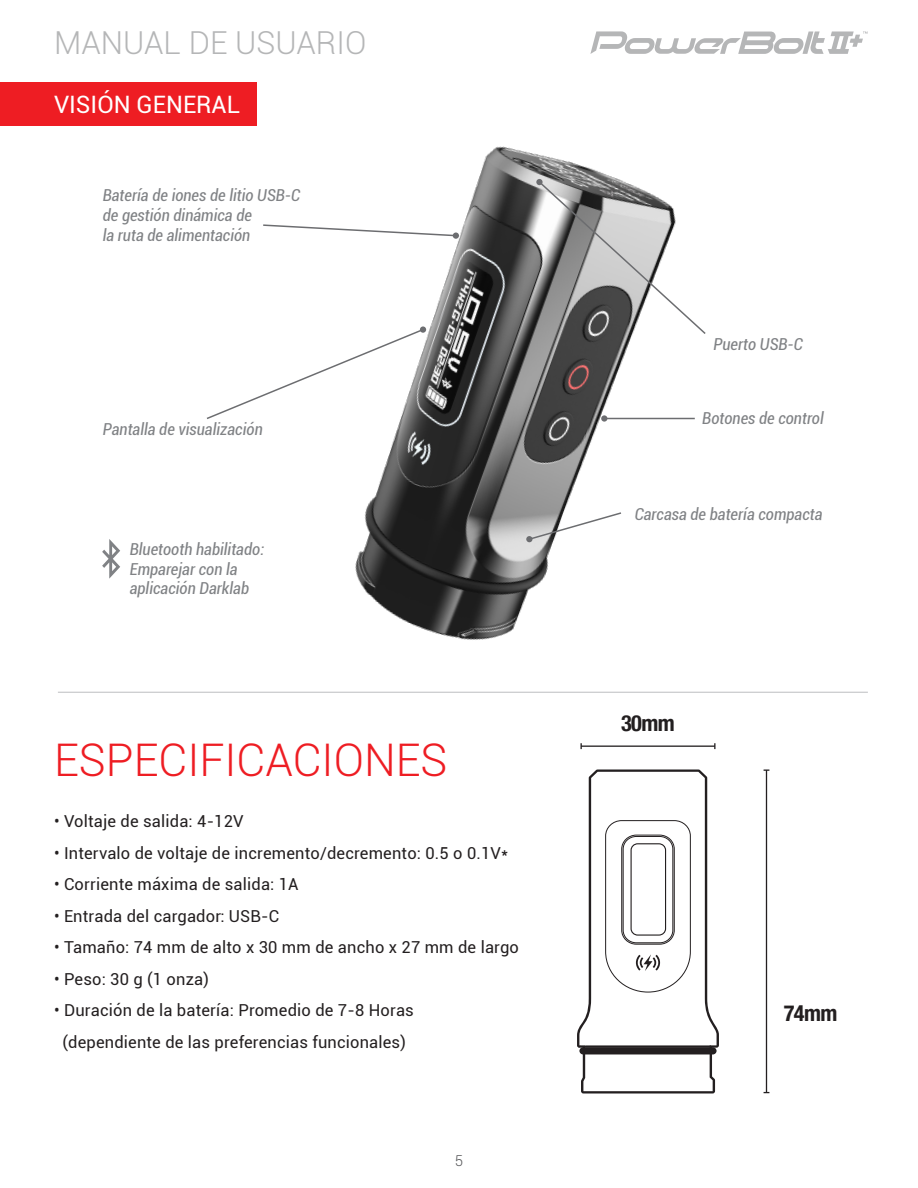
<style>
.page{position:relative;width:918px;height:1188px;background:#fff}
.page>*{position:absolute;margin:0;border:0;box-sizing:border-box;transform-origin:0 0}
.t1{font:300 45px "Roboto";color:#ee1d23}
.t2{font:300 31.65px "Roboto";color:#b5b6b7}
.t3{font:24px "Roboto";color:#fff}
.t4{font:700 condensed 22.35px "Helvetica Neue";letter-spacing:-.025em;color:#231f20}
.t5{font:16.5px "Roboto";letter-spacing:.01em;color:#231f20}
.t6{font:italic condensed 16.5px "Roboto";color:#808285}
.t7{font:300 15px "Roboto";color:#57585a}
</style>
<div class="page">
<svg style="left:590px;top:31px;width:278px;height:23px"></svg>
<img style="left:298px;top:146px;width:413px;height:546px">
<hr style="left:58px;top:692px;width:810px;height:1px;background:#bcbdc0">
<div style="left:0;top:83px;width:256px;height:43px;background:#ee1d23"></div>
<svg style="left:263px;top:224px;width:196px;height:15px"></svg>
<svg style="left:537px;top:180px;width:170px;height:156px"></svg>
<div style="left:536px;top:179px;width:7px;height:6px;background:#6c6d70;border-radius:50%"></div>
<svg style="left:528px;top:511px;width:95px;height:30px"></svg>
<div style="left:526px;top:536px;width:7px;height:6px;background:#6c6d70;border-radius:50%"></div>
<svg style="left:207px;top:328px;width:218px;height:92px"></svg>
<div style="left:420px;top:326px;width:6px;height:7px;background:#6c6d70;border-radius:50%"></div>
<hr style="left:604px;top:418px;width:91px;height:1px;background:#6c6d70">
<div style="left:601px;top:415px;width:6px;height:7px;background:#6c6d70;border-radius:50%"></div>
<hr style="left:581px;top:746px;width:134px;height:1px;background:#231f20">
<svg style="left:580px;top:743px;width:2px;height:6px"></svg>
<svg style="left:714px;top:743px;width:2px;height:6px"></svg>
<hr style="left:766px;top:770px;width:1px;height:323px;background:#231f20">
<svg style="left:102px;top:539px;width:18px;height:40px"></svg>
<svg style="left:577px;top:770px;width:142px;height:324px"></svg>
<hr style="left:586px;top:1045px;width:124px;height:3px;background:#231f20">
<div style="left:579px;top:1047px;width:138px;height:7px;background:#231f20;border-radius:4px"></div>
<svg style="left:605px;top:820px;width:86px;height:173px"></svg>
<div style="left:631px;top:843px;width:35px;height:93px;border:1px solid #231f20;border-radius:7px"></div>
<h2 class="t2" style="left:54px;top:21px;width:314px">MANUAL DE USUARIO</h2>
<p class="t3" style="left:54px;top:88px;width:187px">VISIÓN GENERAL</p>
<p class="t6" style="left:103px;top:184px;width:199px">Batería de iones de litio USB-C</p>
<p class="t6" style="left:103px;top:204px;width:151px">de gestión dinámica de</p>
<p class="t6" style="left:103px;top:224px;width:149px">la ruta de alimentación</p>
<p class="t6" style="left:103px;top:418px;width:162px">Pantalla de visualización</p>
<p class="t6" style="left:130px;top:537px;width:136px">Bluetooth habilitado:</p>
<p class="t6" style="left:130px;top:557px;width:109px">Emparejar con la</p>
<p class="t6" style="left:130px;top:577px;width:121px">aplicación Darklab</p>
<p class="t1" style="left:54px;top:729px;width:395px">ESPECIFICACIONES</p>
<p class="t5" style="left:54px;top:810px;width:191px">• Voltaje de salida: 4-12V</p>
<p class="t5" style="left:54px;top:841px;width:456px">• Intervalo de voltaje de incremento/decremento: 0.5 o 0.1V*</p>
<p class="t5" style="left:54px;top:873px;width:246px">• Corriente máxima de salida: 1A</p>
<p class="t5" style="left:54px;top:904px;width:227px">• Entrada del cargador: USB-C</p>
<p class="t5" style="left:54px;top:936px;width:466px">• Tamaño: 74 mm de alto x 30 mm de ancho x 27 mm de largo</p>
<p class="t5" style="left:54px;top:967px;width:156px">• Peso: 30 g (1 onza)</p>
<p class="t5" style="left:54px;top:999px;width:361px">• Duración de la batería: Promedio de 7-8 Horas</p>
<p class="t5" style="left:63px;top:1030px;width:345px">(dependiente de las preferencias funcionales)</p>
<p class="t7" style="left:455px;top:1151px;width:10px">5</p>
<p class="t6" style="left:713px;top:333px;width:91px">Puerto USB-C</p>
<p class="t6" style="left:702px;top:406px;width:123px">Botones de control</p>
<p class="t6" style="left:635px;top:502px;width:189px">Carcasa de batería compacta</p>
<p class="t4" style="left:621px;top:704px;width:55px">30mm</p>
<p class="t4" style="left:784px;top:995px;width:55px">74mm</p>
</div>
